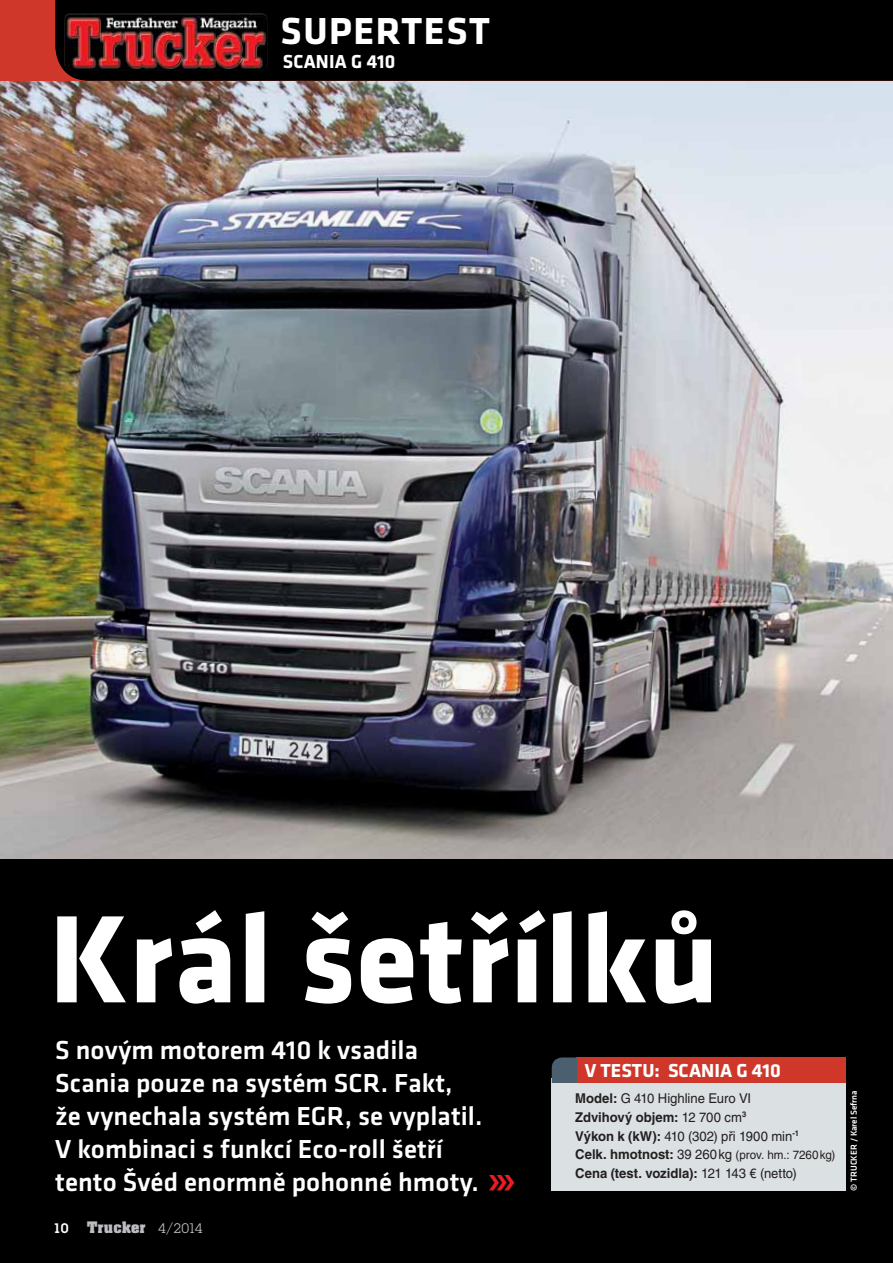
<style>
.page{position:relative;width:893px;height:1263px;background:#fff}
.page>*{position:absolute;margin:0;border:0;box-sizing:border-box;transform-origin:0 0}
.t1{font:700 129px "Klavika Basic";color:#fff}
.t2{font:700 39px "Klavika Basic";letter-spacing:.04em;color:#fff}
.t3{font:500 27px/33px "Klavika Basic";letter-spacing:.005em;color:#fff}
.t4{font:700 19.5px "Klavika Basic";color:#fff}
.t5{font:13.5px/18.8px "Helvetica CE";letter-spacing:-.005em;color:#231f20}
.t6{font:700 13.5px "Helvetica CE";color:#231f20}
.t7{font:700 13.5px "Aachen Std";letter-spacing:.025em;color:#bbbdc0}
.t8{font:600 13.5px "ITC Lubalin Graph CE";color:#fff}
.t9{font:12px "Helvetica CE";color:#231f20}
.t10{font:500 9px "Klavika Basic";color:#fff}
.s1{font-family:"ITC Lubalin Graph CE";font-weight:400}
.s2{font-weight:700}
.s3{font-weight:700;font-size:13.5px}
.s4{font-size:13.5px}
.s5{font-weight:400}
</style>
<div class="page">
<img style="left:0;top:81px;width:893px;height:779px">
<div style="left:0;top:0;width:893px;height:81px;background:#d0372b"></div>
<div style="left:55px;top:0;width:838px;height:81px;background:#000"></div>
<img style="left:64px;top:14px;width:204px;height:57px">
<div style="left:0;top:860px;width:893px;height:403px;background:#000"></div>
<div style="left:552px;top:1078px;width:294px;height:113px;background:#dbe0e2"></div>
<div style="left:576px;top:1057px;width:270px;height:26px;background:#d0372b"></div>
<svg style="left:552px;top:1057px;width:25px;height:26px"></svg>
<h2 class="t2" style="left:281px;top:8px;width:211px">SUPERTEST</h2>
<p class="t4" style="left:283px;top:49px;width:114px">SCANIA G 410</p>
<h1 class="t1" style="left:49px;top:882px;width:672px">Král šetřílků</h1>
<p class="t3" style="left:55px;top:1036px;width:429px">S novým motorem 410 k vsadila Scania pouze na systém SCR. Fakt, že vynechala systém EGR, se vyplatil.<br>V kombinaci s funkcí Eco-roll šetří tento Švéd enormně pohonné hmoty.</p>
<p class="t8" style="left:53px;top:1220px;width:17px">10</p>
<p class="t7" style="left:87px;top:1221px;width:117px">Trucker <span class="s1">4/2014</span></p>
<p class="t4" style="left:585px;top:1058px;width:197px">V TESTU: SCANIA G 410</p>
<p class="t5" style="left:575px;top:1090px;width:225px"><span class="s2">Model:</span> G 410 Highline Euro VI<br><span class="s2">Zdvihový objem:</span> 12 700 cm<sup>3<br></sup><span class="s2">Výkon k (kW):</span> 410 (302) při 1900 min<sup>-1</sup></p>
<p class="t9" style="left:575px;top:1151px;width:262px"><span class="s3">Celk. hmotnost:</span> <span class="s4">39 260 kg</span> (prov. hm.: 7260 kg)</p>
<p class="t6" style="left:575px;top:1165px;width:223px">Cena (test. vozidla): <span class="s5">121 143 € (netto)</span></p>
<p class="t10" style="left:850px;top:1191px;width:102px;rotate:-90deg">© TRUCKER / Karel Sefrna</p>
</div>
